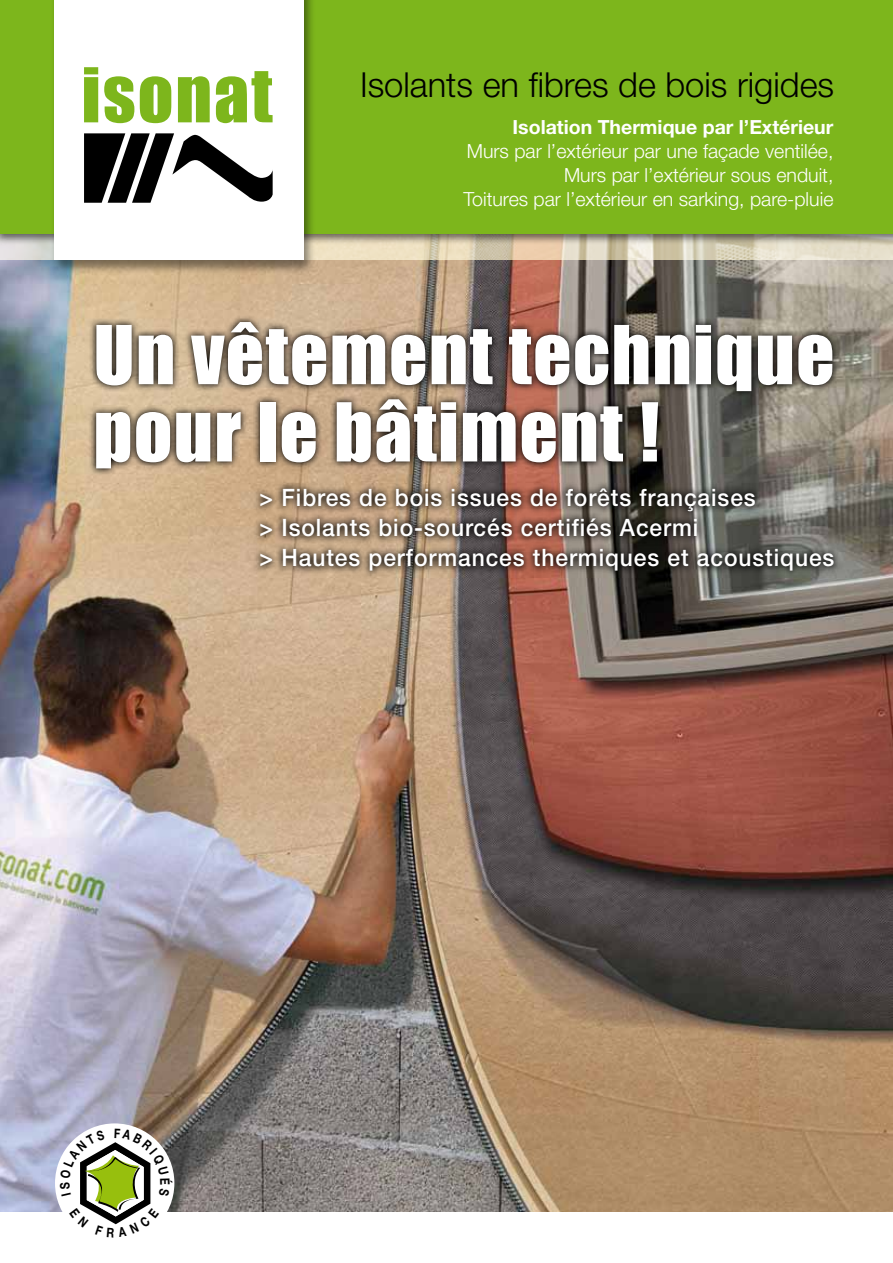
<style>
.page{position:relative;width:893px;height:1263px;background:#fff}
.page>*{position:absolute;margin:0;border:0;box-sizing:border-box;transform-origin:0 0}
.t1{font:75px/77.2px "Impact";letter-spacing:.02em;color:#fff}
.t2{font:300 34.5px "Helvetica Neue";color:#000}
.t3{font:500 24px/30px "Helvetica Neue";letter-spacing:.04em;color:#fff;scale:.95 1}
.t4{font:300 19.5px/24px "Helvetica Neue";color:#fff;text-align:right}
.t5{font:700 19.5px "Helvetica Neue";color:#fff}
</style>
<div class="page">
<img style="left:0;top:260px;width:893px;height:952px">
<svg style="left:89px;top:315px;width:751px;height:161px;background:#5f5347"></svg>
<svg style="left:254px;top:481px;width:587px;height:97px;background:#6f6053"></svg>
<svg style="left:0;top:245px;width:893px;height:15px;background:#e2d8c1"></svg>
<div style="left:0;top:0;width:893px;height:245px;background:#000;opacity:.55"></div>
<div style="left:0;top:0;width:893px;height:234px;background:#7db61c"></div>
<div style="left:50px;top:0;width:265px;height:276px;background:#000;opacity:.45"></div>
<div style="left:54px;top:0;width:249px;height:260px;background:#fff"></div>
<svg style="left:84px;top:133px;width:189px;height:70px"></svg>
<svg style="left:84px;top:67px;width:14px;height:55px"></svg>
<svg style="left:104px;top:76px;width:30px;height:47px"></svg>
<svg style="left:140px;top:76px;width:31px;height:47px"></svg>
<svg style="left:178px;top:76px;width:32px;height:46px"></svg>
<svg style="left:216px;top:71px;width:57px;height:52px"></svg>
<div style="left:55px;top:1123px;width:119px;height:120px;background:#fff;border-radius:50%"></div>
<svg style="left:60px;top:1128px;width:112px;height:97px"></svg>
<h2 class="t2" style="left:360px;top:64px;width:476px">Isolants en fibres de bois rigides</h2>
<p class="t5" style="left:512px;top:115px;width:322px">Isolation Thermique par l’Extérieur</p>
<p class="t4" style="left:463px;top:139px;width:371px">Murs par l’extérieur par une façade ventilée,<br>Murs par l’extérieur sous enduit,<br>Toitures par l’extérieur en sarking, pare-pluie</p>
<h1 class="t1" style="left:94px;top:314px;width:742px">Un vêtement technique pour le bâtiment !</h1>
<p class="t3" style="left:260px;top:482px;width:606px">&gt; Fibres de bois issues de forêts françaises<br>&gt; Isolants bio-sourcés certifiés Acermi<br>&gt; Hautes performances thermiques et acoustiques</p>
</div>
